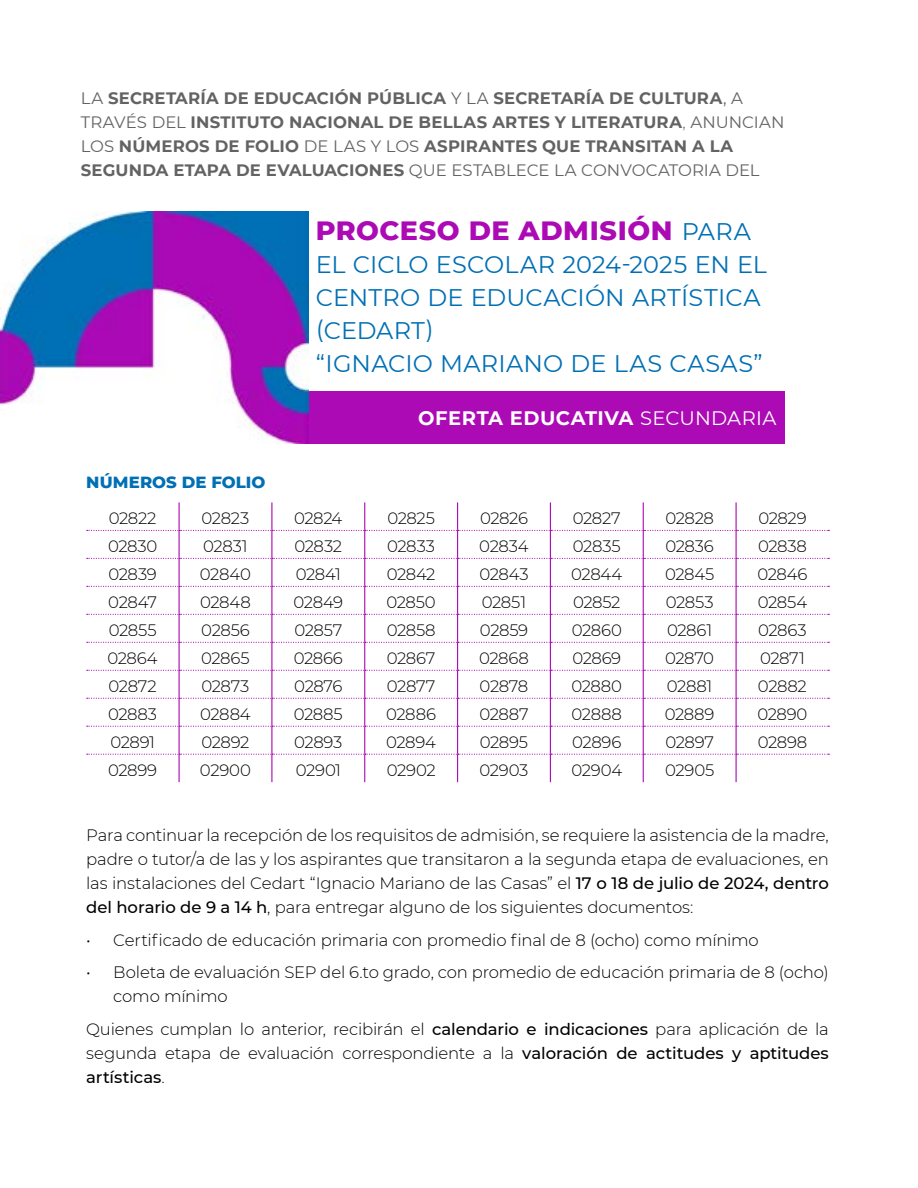
<style>
.page{position:relative;width:918px;height:1188px;background:#fff}
.page>*{position:absolute;margin:0;border:0;box-sizing:border-box;transform-origin:0 0}
.t1{font:800 27px "Montserrat";letter-spacing:.02em;color:#ab0ab5}
.t2{font:24px/33px "Montserrat";letter-spacing:.01em;color:#006fb4}
.t3{font:700 19.5px "Montserrat";letter-spacing:.025em;color:#fff}
.t4{font:300 16.5px/24px "Montserrat";letter-spacing:-.015em;color:#000;text-align:justify}
.t5{font:700 16.5px/24px "Montserrat";letter-spacing:.01em;color:#646363}
.t6{font:800 16.5px "Montserrat";letter-spacing:.005em;color:#006fb4}
.s1{font-weight:400}
.s2{font-weight:300}
.s3{font-weight:400;font-size:24px;color:#006fb4}
.s4{font-weight:500}
</style>
<div class="page">
<div style="left:309px;top:391px;width:476px;height:52px;background:#ab0ab5"></div>
<img style="left:0;top:212px;width:309px;height:232px">
<svg style="left:87px;top:502px;width:742px;height:280px"></svg>
<p class="t5" style="left:81px;top:85px;width:705px"><span class="s1">LA</span> SECRETARÍA DE EDUCACIÓN PÚBLICA <span class="s1">Y LA</span> SECRETARÍA DE CULTURA<span class="s1">, A TRAVÉS DEL</span> INSTITUTO NACIONAL DE BELLAS ARTES Y LITERATURA<span class="s2">,</span> <span class="s1">ANUNCIAN LOS</span> NÚMEROS DE FOLIO <span class="s1">DE LAS Y LOS</span> ASPIRANTES QUE TRANSITAN A LA SEGUNDA ETAPA DE EVALUACIONES <span class="s1">QUE ESTABLECE LA CONVOCATORIA DEL</span></p>
<h1 class="t1" style="left:316px;top:211px;width:437px">PROCESO DE ADMISIÓN <span class="s3">PARA</span></h1>
<h2 class="t2" style="left:316px;top:247px;width:453px">EL CICLO ESCOLAR 2024-2025 EN EL<br>CENTRO DE EDUCACIÓN ARTÍSTICA (CEDART)<br>“IGNACIO MARIANO DE LAS CASAS”</h2>
<p class="t3" style="left:418px;top:404px;width:360px">OFERTA EDUCATIVA <span class="s1">SECUNDARIA</span></p>
<p class="t6" style="left:86px;top:470px;width:181px">NÚMEROS DE FOLIO</p>
<p class="t4" style="left:109px;top:506px;width:49px">02822</p>
<p class="t4" style="left:202px;top:506px;width:49px">02823</p>
<p class="t4" style="left:294px;top:506px;width:50px">02824</p>
<p class="t4" style="left:387px;top:506px;width:49px">02825</p>
<p class="t4" style="left:480px;top:506px;width:49px">02826</p>
<p class="t4" style="left:573px;top:506px;width:49px">02827</p>
<p class="t4" style="left:665px;top:506px;width:50px">02828</p>
<p class="t4" style="left:758px;top:506px;width:50px">02829</p>
<p class="t4" style="left:108px;top:534px;width:51px">02830</p>
<p class="t4" style="left:203px;top:534px;width:46px">02831</p>
<p class="t4" style="left:295px;top:534px;width:49px">02832</p>
<p class="t4" style="left:387px;top:534px;width:49px">02833</p>
<p class="t4" style="left:479px;top:534px;width:51px">02834</p>
<p class="t4" style="left:573px;top:534px;width:49px">02835</p>
<p class="t4" style="left:665px;top:534px;width:50px">02836</p>
<p class="t4" style="left:758px;top:534px;width:50px">02838</p>
<p class="t4" style="left:109px;top:562px;width:50px">02839</p>
<p class="t4" style="left:200px;top:562px;width:53px">02840</p>
<p class="t4" style="left:296px;top:562px;width:47px">02841</p>
<p class="t4" style="left:387px;top:562px;width:50px">02842</p>
<p class="t4" style="left:479px;top:562px;width:51px">02843</p>
<p class="t4" style="left:571px;top:562px;width:53px">02844</p>
<p class="t4" style="left:665px;top:562px;width:51px">02845</p>
<p class="t4" style="left:757px;top:562px;width:52px">02846</p>
<p class="t4" style="left:108px;top:590px;width:50px">02847</p>
<p class="t4" style="left:200px;top:590px;width:52px">02848</p>
<p class="t4" style="left:294px;top:590px;width:51px">02849</p>
<p class="t4" style="left:387px;top:590px;width:51px">02850</p>
<p class="t4" style="left:482px;top:590px;width:46px">02851</p>
<p class="t4" style="left:573px;top:590px;width:49px">02852</p>
<p class="t4" style="left:666px;top:590px;width:49px">02853</p>
<p class="t4" style="left:758px;top:590px;width:51px">02854</p>
<p class="t4" style="left:109px;top:618px;width:49px">02855</p>
<p class="t4" style="left:201px;top:618px;width:50px">02856</p>
<p class="t4" style="left:294px;top:618px;width:49px">02857</p>
<p class="t4" style="left:387px;top:618px;width:50px">02858</p>
<p class="t4" style="left:480px;top:618px;width:50px">02859</p>
<p class="t4" style="left:572px;top:618px;width:52px">02860</p>
<p class="t4" style="left:667px;top:618px;width:47px">02861</p>
<p class="t4" style="left:758px;top:618px;width:50px">02863</p>
<p class="t4" style="left:108px;top:646px;width:52px">02864</p>
<p class="t4" style="left:201px;top:646px;width:50px">02865</p>
<p class="t4" style="left:294px;top:646px;width:51px">02866</p>
<p class="t4" style="left:387px;top:646px;width:50px">02867</p>
<p class="t4" style="left:479px;top:646px;width:51px">02868</p>
<p class="t4" style="left:572px;top:646px;width:50px">02869</p>
<p class="t4" style="left:665px;top:646px;width:50px">02870</p>
<p class="t4" style="left:760px;top:646px;width:46px">02871</p>
<p class="t4" style="left:109px;top:674px;width:50px">02872</p>
<p class="t4" style="left:201px;top:674px;width:50px">02873</p>
<p class="t4" style="left:294px;top:674px;width:49px">02876</p>
<p class="t4" style="left:387px;top:674px;width:50px">02877</p>
<p class="t4" style="left:480px;top:674px;width:50px">02878</p>
<p class="t4" style="left:571px;top:674px;width:52px">02880</p>
<p class="t4" style="left:667px;top:674px;width:47px">02881</p>
<p class="t4" style="left:758px;top:674px;width:50px">02882</p>
<p class="t4" style="left:108px;top:702px;width:51px">02883</p>
<p class="t4" style="left:200px;top:702px;width:52px">02884</p>
<p class="t4" style="left:294px;top:702px;width:51px">02885</p>
<p class="t4" style="left:386px;top:702px;width:51px">02886</p>
<p class="t4" style="left:479px;top:702px;width:51px">02887</p>
<p class="t4" style="left:572px;top:702px;width:52px">02888</p>
<p class="t4" style="left:665px;top:702px;width:51px">02889</p>
<p class="t4" style="left:757px;top:702px;width:52px">02890</p>
<p class="t4" style="left:110px;top:730px;width:46px">02891</p>
<p class="t4" style="left:201px;top:730px;width:50px">02892</p>
<p class="t4" style="left:294px;top:730px;width:49px">02893</p>
<p class="t4" style="left:386px;top:730px;width:51px">02894</p>
<p class="t4" style="left:480px;top:730px;width:50px">02895</p>
<p class="t4" style="left:572px;top:730px;width:51px">02896</p>
<p class="t4" style="left:665px;top:730px;width:50px">02897</p>
<p class="t4" style="left:758px;top:730px;width:51px">02898</p>
<p class="t4" style="left:108px;top:758px;width:51px">02899</p>
<p class="t4" style="left:200px;top:758px;width:52px">02900</p>
<p class="t4" style="left:296px;top:758px;width:47px">02901</p>
<p class="t4" style="left:387px;top:758px;width:50px">02902</p>
<p class="t4" style="left:480px;top:758px;width:50px">02903</p>
<p class="t4" style="left:571px;top:758px;width:52px">02904</p>
<p class="t4" style="left:665px;top:758px;width:51px">02905</p>
<p class="t4" style="left:86px;top:823px;width:744px">Para continuar la recepción de los requisitos de admisión, se requiere la asistencia de la madre, padre o tutor/a de las y los aspirantes que transitaron a la segunda etapa de evaluaciones, en las instalaciones del Cedart “Ignacio Mariano de las Casas” el <span class="s4">17 o 18 de julio de 2024, dentro del horario de 9 a 14 h</span>, para entregar alguno de los siguientes documentos:</p>
<p class="t4" style="left:86px;top:927px;width:674px">• Certificado de educación primaria con promedio final de 8 (ocho) como mínimo</p>
<p class="t4" style="left:113px;top:960px;width:717px;text-indent:-27px">• Boleta de evaluación SEP del 6.to grado, con promedio de educación primaria de 8 (ocho) como mínimo</p>
<p class="t4" style="left:86px;top:1016px;width:744px">Quienes cumplan lo anterior, recibirán el <span class="s4">calendario e indicaciones</span> para aplicación de la segunda etapa de evaluación correspondiente a la <span class="s4">valoración de actitudes y aptitudes artísticas</span>.</p>
</div>
